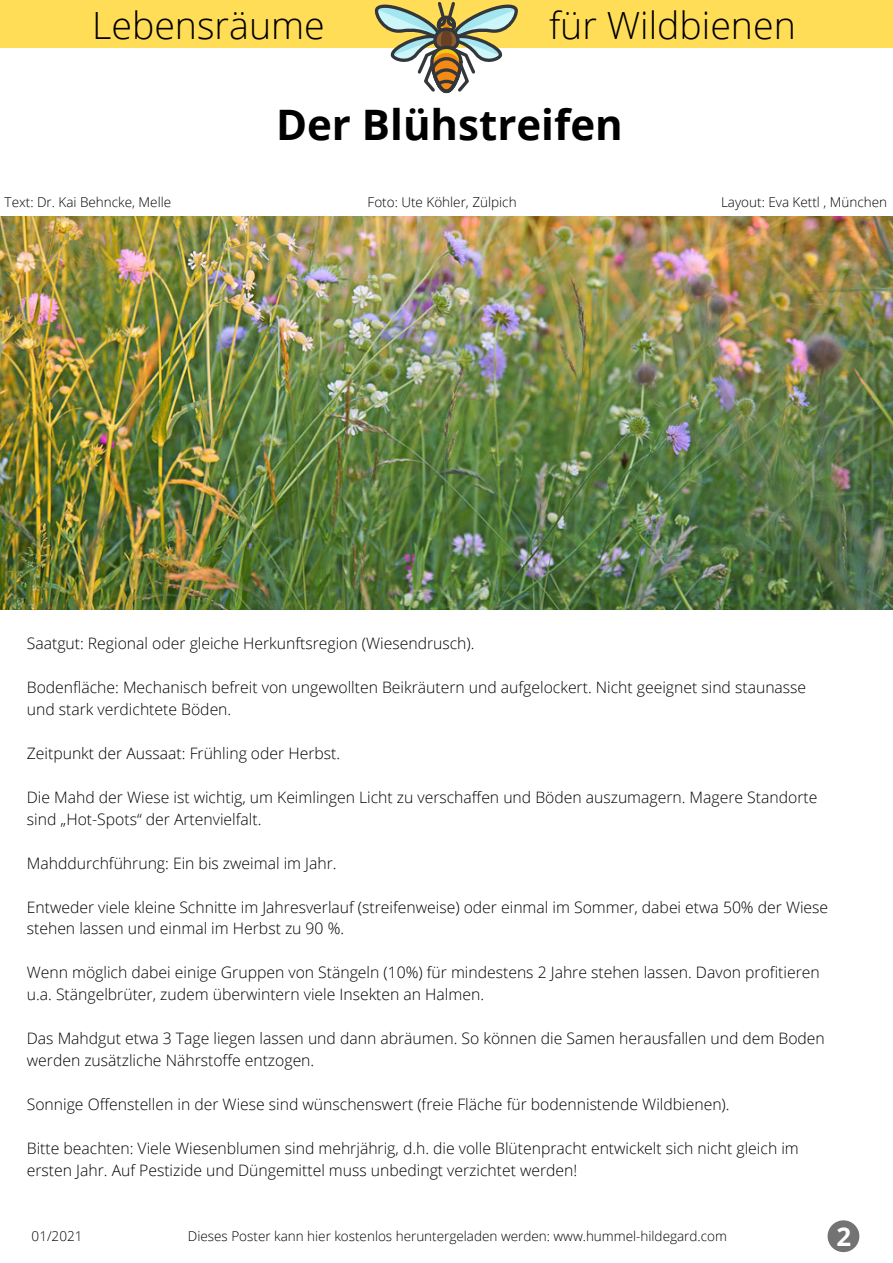
<style>
.page{position:relative;width:893px;height:1263px;background:#fff}
.page>*{position:absolute;margin:0;border:0;box-sizing:border-box;transform-origin:0 0}
.t1{font:700 42px "Open Sans";color:#000}
.t2{font:300 37.5px "Open Sans";color:#000}
.t3{font:700 25.8px "Open Sans";color:#fff}
.t4{font:300 15.75px/22px "Open Sans";color:#000}
.t5{font:300 13.5px "Open Sans";color:#000}
</style>
<div class="page">
<img style="left:0;top:217px;width:893px;height:392px">
<div style="left:0;top:0;width:893px;height:47px;background:#ffdd57"></div>
<svg style="left:375px;top:2px;width:143px;height:91px"></svg>
<svg style="left:827px;top:1220px;width:32px;height:32px"></svg>
<p class="t2" style="left:92px;top:-1px;width:234px">Lebensräume</p>
<p class="t2" style="left:549px;top:-1px;width:248px">für Wildbienen</p>
<p class="t5" style="left:5px;top:192px;width:168px">Text: Dr. Kai Behncke, Melle</p>
<p class="t1" style="left:276px;top:96px;width:348px">Der Blühstreifen</p>
<p class="t5" style="left:368px;top:192px;width:150px">Foto: Ute Köhler, Zülpich</p>
<p class="t5" style="left:721px;top:192px;width:168px">Layout: Eva Kettl , München</p>
<p class="t4" style="left:27px;top:632px;width:449px">Saatgut: Regional oder gleiche Herkunftsregion (Wiesendrusch).</p>
<p class="t4" style="left:27px;top:676px;width:781px">Bodenfläche: Mechanisch befreit von ungewollten Beikräutern und aufgelockert. Nicht geeignet sind staunasse</p>
<p class="t4" style="left:27px;top:698px;width:206px">und stark verdichtete Böden.</p>
<p class="t4" style="left:27px;top:742px;width:315px">Zeitpunkt der Aussaat: Frühling oder Herbst.</p>
<p class="t4" style="left:27px;top:786px;width:792px">Die Mahd der Wiese ist wichtig, um Keimlingen Licht zu verschaffen und Böden auszumagern. Magere Standorte sind „Hot-Spots“ der Artenvielfalt.</p>
<p class="t4" style="left:27px;top:851px;width:311px">Mahddurchführung: Ein bis zweimal im Jahr.</p>
<p class="t4" style="left:27px;top:895px;width:803px">Entweder viele kleine Schnitte im Jahresverlauf (streifenweise) oder einmal im Sommer, dabei etwa 50% der Wiese stehen lassen und einmal im Herbst zu 90 %.</p>
<p class="t4" style="left:27px;top:961px;width:794px">Wenn möglich dabei einige Gruppen von Stängeln (10%) für mindestens 2 Jahre stehen lassen. Davon profitieren u.a. Stängelbrüter, zudem überwintern viele Insekten an Halmen.</p>
<p class="t4" style="left:27px;top:1027px;width:799px">Das Mahdgut etwa 3 Tage liegen lassen und dann abräumen. So können die Samen herausfallen und dem Boden werden zusätzliche Nährstoffe entzogen.</p>
<p class="t4" style="left:27px;top:1093px;width:704px">Sonnige Offenstellen in der Wiese sind wünschenswert (freie Fläche für bodennistende Wildbienen).</p>
<p class="t4" style="left:27px;top:1137px;width:773px">Bitte beachten: Viele Wiesenblumen sind mehrjährig, d.h. die volle Blütenpracht entwickelt sich nicht gleich im ersten Jahr. Auf Pestizide und Düngemittel muss unbedingt verzichtet werden!</p>
<p class="t5" style="left:32px;top:1227px;width:52px">01/2021</p>
<p class="t3" style="left:836px;top:1218px;width:16px">2</p>
<p class="t5" style="left:188px;top:1227px;width:540px">Dieses Poster kann hier kostenlos heruntergeladen werden: www.hummel-hildegard.com</p>
</div>
